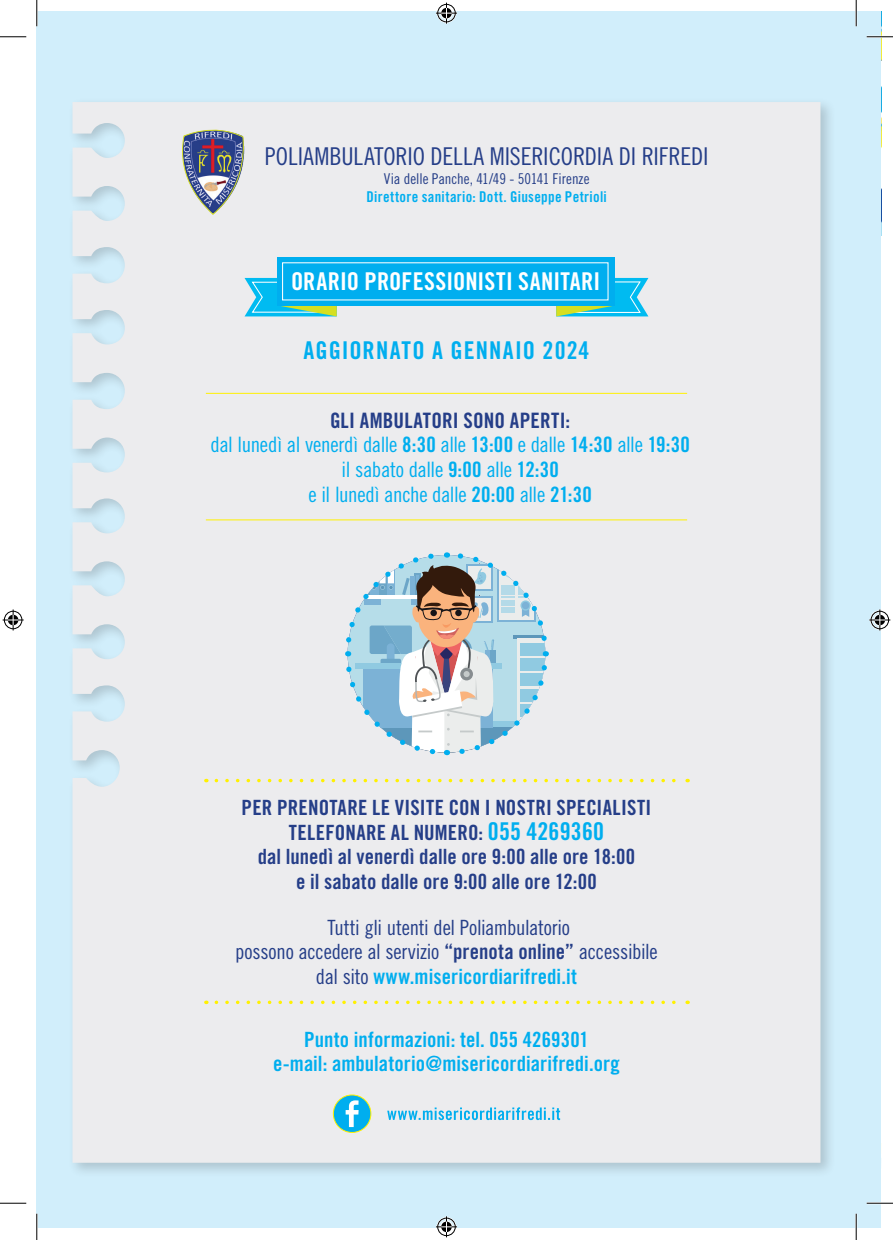
<style>
.page{position:relative;width:893px;height:1240px;background:#fff}
.page>*{position:absolute;margin:0;border:0;box-sizing:border-box;transform-origin:0 0}
.t1{font:24.5px "Trade Gothic LT Std Cn 18";letter-spacing:-.005em;color:#253e88}
.t2{font:24.5px "Trade Gothic LT Std Bd Cn 20";letter-spacing:.005em;color:#fff}
.t3{font:24.5px "Trade Gothic LT Std Bd Cn 20";letter-spacing:.045em;color:#00aeef}
.t4{font:21.18px/24.7px "Trade Gothic LT Std Cn 18";letter-spacing:-.025em;color:#00aeef;text-align:center}
.t5{font:21.18px "Trade Gothic LT Std Bd Cn 20";letter-spacing:.01em;color:#253e88}
.t6{font:21px/24.7px "Trade Gothic LT Std Bd Cn 20";letter-spacing:.005em;color:#253e88;text-align:center}
.t7{font:21px/24.5px "Trade Gothic LT Std Bd Cn 20";letter-spacing:.005em;color:#00aeef;text-align:center}
.t8{font:21px/24.5px "Trade Gothic LT Std Cn 18";letter-spacing:-.015em;color:#253e88;text-align:center}
.t9{font:14.88px "Trade Gothic LT Std Bd Cn 20";letter-spacing:.02em;color:#00aeef}
.t10{font:14.88px "Trade Gothic LT Std Cn 18";color:#253e88}
.s1{font-family:"Trade Gothic LT Std Bd Cn 20"}
.s2{font-size:24.5px;color:#00aeef}
.s3{font-size:21.18px}
.s4{font-family:"Trade Gothic LT Std Cn 18";color:#253e88}
</style>
<div class="page">
<div style="left:37px;top:12px;width:843px;height:1215px;background:#d1eefb"></div>
<div style="left:67px;top:97px;width:768px;height:1080px;background:#231f20;opacity:.2"></div>
<div style="left:72px;top:102px;width:748px;height:1060px;background:#ececee"></div>
<svg style="left:175px;top:122px;width:74px;height:93px;background:#a2a5b7"></svg>
<svg style="left:342px;top:549px;width:208px;height:208px;background:#c1cfd6"></svg>
<hr style="left:206px;top:393px;width:480px;height:1px;background:#fff101">
<hr style="left:206px;top:519px;width:480px;height:1px;background:#fff101">
<svg style="left:216px;top:778px;width:471px;height:4px;background:#efecbb"></svg>
<svg style="left:216px;top:1000px;width:471px;height:3px"></svg>
<svg style="left:244px;top:278px;width:92px;height:38px;background:#4fcad2"></svg>
<svg style="left:556px;top:278px;width:92px;height:38px;background:#4ac9d1"></svg>
<div style="left:277px;top:257px;width:337px;height:48px;background:#00aeef"></div>
<div style="left:333px;top:1094px;width:37px;height:38px;background:#00aeef;border-radius:50%"></div>
<div style="left:332px;top:1094px;width:39px;height:38px;border:1px solid #fff101;border-radius:50%"></div>
<svg style="left:345px;top:1100px;width:13px;height:26px"></svg>
<svg style="left:387px;top:1107px;width:173px;height:12px;background:#99d6ee"></svg>
<hr style="left:866px;top:1201px;width:26px;height:3px;background:#fff">
<hr style="left:36px;top:0;width:2px;height:26px;background:#fff">
<hr style="left:36px;top:1213px;width:2px;height:26px;background:#fff">
<hr style="left:854px;top:1213px;width:2px;height:26px;background:#fff">
<svg style="left:0;top:36px;width:26px;height:1px"></svg>
<svg style="left:0;top:1202px;width:26px;height:1px"></svg>
<svg style="left:866px;top:1202px;width:26px;height:1px"></svg>
<svg style="left:36px;top:0;width:1px;height:26px"></svg>
<svg style="left:36px;top:1213px;width:1px;height:26px"></svg>
<svg style="left:699px;top:0;width:193px;height:235px"></svg>
<svg style="left:855px;top:1213px;width:1px;height:26px"></svg>
<svg style="left:436px;top:3px;width:21px;height:21px"></svg>
<svg style="left:436px;top:1216px;width:21px;height:21px"></svg>
<svg style="left:3px;top:609px;width:21px;height:21px"></svg>
<svg style="left:869px;top:609px;width:20px;height:21px"></svg>
<p class="t1" style="left:265px;top:142px;width:445px">POLIAMBULATORIO DELLA MISERICORDIA DI RIFREDI</p>
<p class="t10" style="left:383px;top:169px;width:207px">Via delle Panche, 41/49 - 50141 Firenze</p>
<p class="t9" style="left:366px;top:188px;width:242px">Direttore sanitario: Dott. Giuseppe Petrioli</p>
<p class="t2" style="left:291px;top:266px;width:311px">ORARIO PROFESSIONISTI SANITARI</p>
<p class="t3" style="left:303px;top:335px;width:287px">AGGIORNATO A GENNAIO 2024</p>
<p class="t5" style="left:330px;top:407px;width:242px">GLI AMBULATORI SONO APERTI:</p>
<p class="t4" style="left:210px;top:432px;width:480px">dal lunedì al venerdì dalle <span class="s1">8:30</span> alle <span class="s1">13:00</span> e dalle <span class="s1">14:30</span> alle <span class="s1">19:30 </span>il sabato dalle <span class="s1">9:00</span> alle <span class="s1">12:30<br></span>e il lunedì anche dalle <span class="s1">20:00</span> alle <span class="s1">21:30</span></p>
<p class="t6" style="left:241px;top:795px;width:411px">PER PRENOTARE LE VISITE CON I NOSTRI SPECIALISTI TELEFONARE AL NUMERO: <span class="s2">055 4269360<br></span>dal lunedì al venerdì dalle ore 9<span class="s3">:</span>00 alle ore 18<span class="s3">:</span>00<br>e il sabato dalle ore 9<span class="s3">:</span>00 alle ore 12<span class="s3">:</span>00</p>
<p class="t8" style="left:235px;top:914px;width:423px">Tutti gli utenti del Poliambulatorio<br>possono accedere al servizio <span class="s1">“prenota online”</span> accessibile</p>
<p class="t7" style="left:316px;top:963px;width:262px"><span class="s4">dal sito</span> www.misericordiarifredi.it</p>
<p class="t7" style="left:273px;top:1026px;width:348px">Punto informazioni: tel. 055 4269301<br>e-mail: ambulatorio@misericordiarifredi.org</p>
</div>
